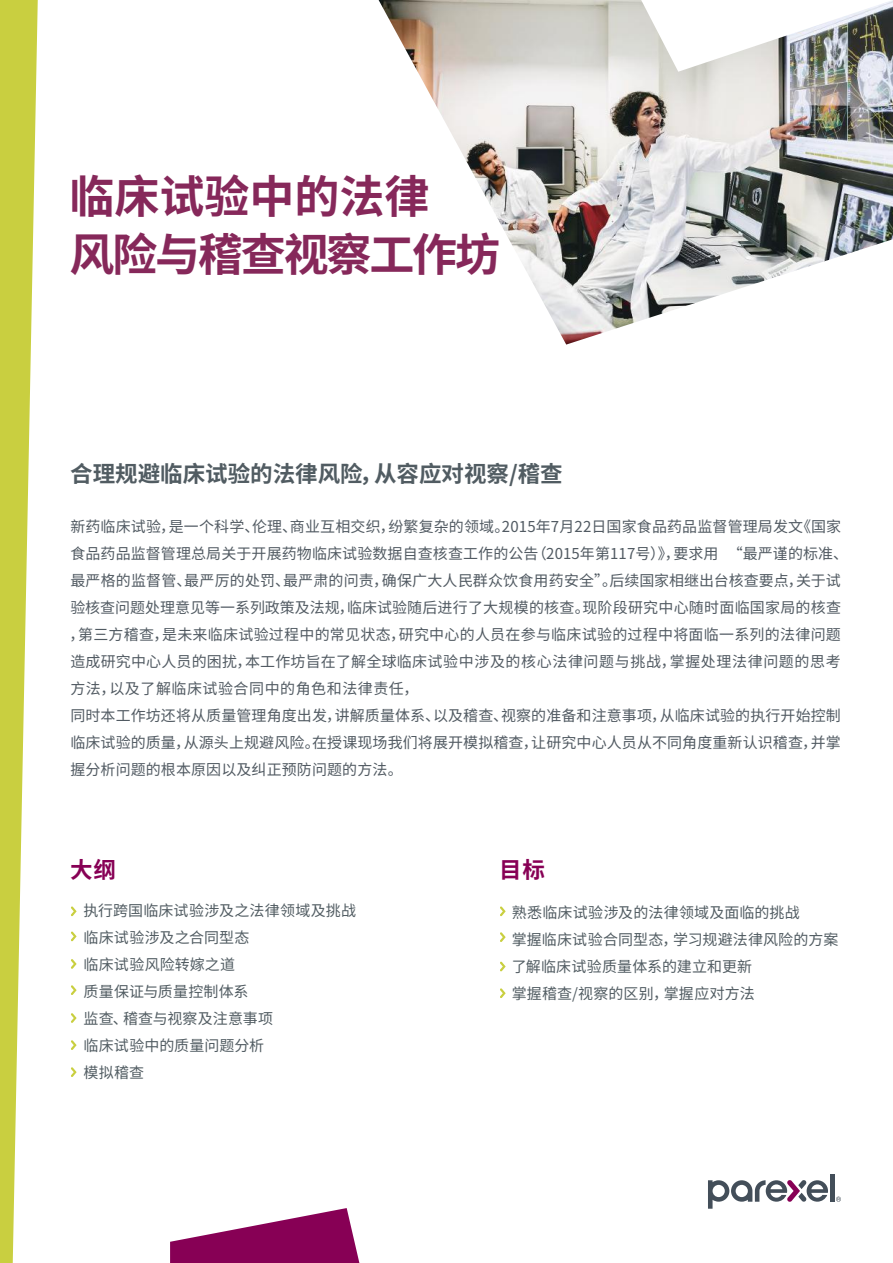
<style>
.page{position:relative;width:893px;height:1263px;background:#fff}
.page>*{position:absolute;margin:0;border:0;box-sizing:border-box;transform-origin:0 0}
.t1{font:700 45px/57.6px "Source Han Sans CN";letter-spacing:-.05em;color:#86285a}
.t2{font:700 22.5px "Source Han Sans CN";color:#515c62}
.t3{font:700 22.5px "Source Han Sans CN";color:#870055}
.t4{font:15px/27px "Source Han Sans CN";letter-spacing:.01em;color:#515a62}
.t5{font:15px/27px "Source Han Sans CN";letter-spacing:.01em;color:#515c62}
</style>
<div class="page">
<img style="left:379px;top:0;width:514px;height:345px">
<svg style="left:500px;top:906px;width:6px;height:10px"></svg>
<svg style="left:500px;top:932px;width:6px;height:10px"></svg>
<svg style="left:500px;top:961px;width:6px;height:10px"></svg>
<svg style="left:500px;top:988px;width:6px;height:10px"></svg>
<svg style="left:71px;top:906px;width:6px;height:10px"></svg>
<svg style="left:71px;top:931px;width:6px;height:10px"></svg>
<svg style="left:71px;top:959px;width:6px;height:10px"></svg>
<svg style="left:71px;top:985px;width:6px;height:10px"></svg>
<svg style="left:71px;top:1013px;width:6px;height:10px"></svg>
<svg style="left:71px;top:1040px;width:6px;height:10px"></svg>
<svg style="left:71px;top:1067px;width:6px;height:10px"></svg>
<svg style="left:0;top:0;width:38px;height:1263px;fill:#c9cf40"></svg>
<svg style="left:836px;top:1196px;width:5px;height:6px"></svg>
<hr style="left:830px;top:1174px;width:4px;height:28px;background:#434e59">
<svg style="left:708px;top:1180px;width:120px;height:29px"></svg>
<svg style="left:170px;top:1208px;width:189px;height:55px"></svg>
<h1 class="t1" style="left:70px;top:169px;width:432px">临床试验中的法律<br>风险与稽查视察工作坊</h1>
<h2 class="t2" style="left:70px;top:461px;width:494px">合理规避临床试验的法律风险，从容应对视察/稽查</h2>
<p class="t4" style="left:69px;top:513px;width:780px">新药临床试验，是一个科学、伦理、商业互相交织，纷繁复杂的领域。2015年7月22日国家食品药品监督管理局发文《国家食品药品监督管理总局关于开展药物临床试验数据自查核查工作的公告（2015年第117号）》，要求用 “最严谨的标准、最严格的监督管、最严厉的处罚、最严肃的问责，确保广大人民群众饮食用药安全”。后续国家相继出台核查要点，关于试验核查问题处理意见等一系列政策及法规，临床试验随后进行了大规模的核查。现阶段研究中心随时面临国家局的核查，第三方稽查，是未来临床试验过程中的常见状态，研究中心的人员在参与临床试验的过程中将面临一系列的法律问题造成研究中心人员的困扰，本工作坊旨在了解全球临床试验中涉及的核心法律问题与挑战，掌握处理法律问题的思考方法，以及了解临床试验合同中的角色和法律责任，<br>同时本工作坊还将从质量管理角度出发，讲解质量体系、以及稽查、视察的准备和注意事项，从临床试验的执行开始控制临床试验的质量，从源头上规避风险。在授课现场我们将展开模拟稽查，让研究中心人员从不同角度重新认识稽查，并掌握分析问题的根本原因以及纠正预防问题的方法。</p>
<h2 class="t3" style="left:70px;top:857px;width:47px">大纲</h2>
<p class="t5" style="left:84px;top:897px;width:274px">执行跨国临床试验涉及之法律领域及挑战临床试验涉及之合同型态<br>临床试验风险转嫁之道<br>质量保证与质量控制体系<br>监查、稽查与视察及注意事项<br>临床试验中的质量问题分析<br>模拟稽查</p>
<h2 class="t3" style="left:499px;top:857px;width:47px">目标</h2>
<p class="t5" style="left:512px;top:899px;width:328px">熟悉临床试验涉及的法律领域及面临的挑战<br>掌握临床试验合同型态，学习规避法律风险的方案了解临床试验质量体系的建立和更新<br>掌握稽查/视察的区别，掌握应对方法</p>
</div>
